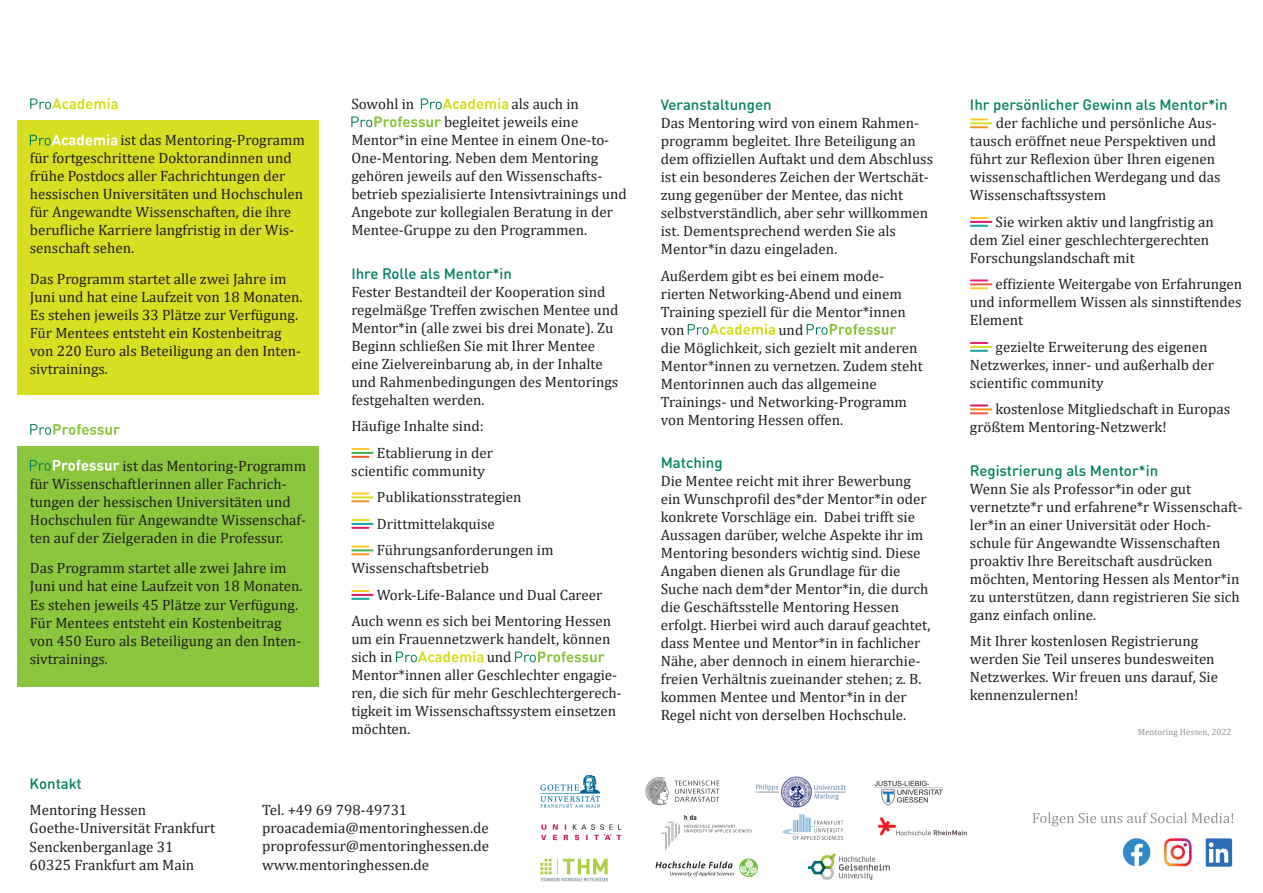
<style>
.page{position:relative;width:1263px;height:893px;background:#fff}
.page>*{position:absolute;margin:0;border:0;box-sizing:border-box;transform-origin:0 0}
.t1{font:15px/18px "Cambria";color:#231f20}
.t2{font:500 15px "DIN Round OT";color:#00805f}
.t3{font:9px "Cambria";color:#939598}
</style>
<div class="page">
<img style="left:540px;top:775px;width:427px;height:107px">
<img style="left:1123px;top:839px;width:28px;height:27px">
<svg style="left:1033px;top:812px;width:200px;height:14px"></svg>
<svg style="left:30px;top:98px;width:88px;height:11px"></svg>
<svg style="left:30px;top:424px;width:90px;height:11px"></svg>
<div style="left:17px;top:121px;width:302px;height:274px;background:#d6df21"></div>
<svg style="left:30px;top:134px;width:87px;height:11px"></svg>
<div style="left:17px;top:446px;width:302px;height:240px;background:#8bc63e"></div>
<svg style="left:30px;top:460px;width:89px;height:11px"></svg>
<svg style="left:421px;top:98px;width:87px;height:11px"></svg>
<svg style="left:351px;top:116px;width:90px;height:11px"></svg>
<svg style="left:351px;top:448px;width:18px;height:2px"></svg>
<svg style="left:351px;top:456px;width:18px;height:2px"></svg>
<hr style="left:351px;top:452px;width:23px;height:2px;background:#3ab54a">
<svg style="left:351px;top:492px;width:18px;height:2px"></svg>
<svg style="left:351px;top:500px;width:18px;height:2px"></svg>
<hr style="left:351px;top:496px;width:23px;height:2px;background:#d6df21">
<svg style="left:351px;top:519px;width:18px;height:2px"></svg>
<svg style="left:351px;top:527px;width:18px;height:2px"></svg>
<hr style="left:351px;top:523px;width:23px;height:2px;background:#12a79d">
<svg style="left:351px;top:545px;width:18px;height:2px"></svg>
<svg style="left:351px;top:553px;width:18px;height:2px"></svg>
<hr style="left:351px;top:549px;width:23px;height:2px;background:#3ab54a">
<svg style="left:351px;top:590px;width:18px;height:2px"></svg>
<svg style="left:351px;top:598px;width:18px;height:2px"></svg>
<hr style="left:351px;top:594px;width:23px;height:2px;background:#d91a5b">
<svg style="left:396px;top:651px;width:87px;height:11px"></svg>
<svg style="left:515px;top:651px;width:89px;height:11px"></svg>
<svg style="left:688px;top:324px;width:87px;height:11px"></svg>
<svg style="left:807px;top:324px;width:89px;height:11px"></svg>
<svg style="left:970px;top:118px;width:18px;height:2px"></svg>
<svg style="left:970px;top:126px;width:18px;height:2px"></svg>
<hr style="left:970px;top:122px;width:22px;height:2px;background:#d6df21">
<svg style="left:970px;top:217px;width:18px;height:2px"></svg>
<svg style="left:970px;top:225px;width:18px;height:2px"></svg>
<hr style="left:970px;top:221px;width:22px;height:2px;background:#d91a5b">
<svg style="left:970px;top:279px;width:18px;height:2px"></svg>
<svg style="left:970px;top:287px;width:18px;height:2px"></svg>
<hr style="left:970px;top:283px;width:22px;height:2px;background:#f0594d">
<svg style="left:970px;top:342px;width:18px;height:2px"></svg>
<svg style="left:970px;top:350px;width:18px;height:2px"></svg>
<hr style="left:970px;top:346px;width:22px;height:2px;background:#d6df21">
<svg style="left:970px;top:404px;width:18px;height:2px"></svg>
<svg style="left:970px;top:412px;width:18px;height:2px"></svg>
<hr style="left:970px;top:408px;width:22px;height:2px;background:#f7931d">
<img style="left:1164px;top:839px;width:28px;height:27px">
<img style="left:1205px;top:839px;width:28px;height:27px">
<p class="t1" style="left:30px;top:131px;width:277px;text-indent:91px">ist das Mentoring-Programm für fortgeschrittene Doktorandinnen und frühe Postdocs aller Fachrichtungen der hessischen Universitäten und Hochschulen für Angewandte Wissenschaften, die ihre berufliche Karriere langfristig in der Wis&shy;senschaft sehen.</p>
<p class="t1" style="left:30px;top:270px;width:274px">Das Programm startet alle zwei Jahre im Juni und hat eine Laufzeit von 18 Monaten.<br>Es stehen jeweils 33 Plätze zur Verfügung.<br>Für Mentees entsteht ein Kostenbeitrag von 220 Euro als Beteiligung an den Inten&shy;sivtrainings.</p>
<p class="t1" style="left:30px;top:457px;width:278px;text-indent:93px">ist das Mentoring-Programm für Wissenschaftlerinnen aller Fachrich&shy;tungen der hessischen Universitäten und Hochschulen für Angewandte Wissenschaf&shy;ten auf der Zielgeraden in die Professur.</p>
<p class="t1" style="left:30px;top:559px;width:274px">Das Programm startet alle zwei Jahre im Juni und hat eine Laufzeit von 18 Monaten.<br>Es stehen jeweils 45 Plätze zur Verfügung.<br>Für Mentees entsteht ein Kostenbeitrag von 450 Euro als Beteiligung an den Inten&shy;sivtrainings.</p>
<p class="t1" style="left:351px;top:95px;width:64px">Sowohl in</p>
<p class="t1" style="left:511px;top:95px;width:69px">als auch in</p>
<p class="t1" style="left:444px;top:113px;width:136px">begleitet jeweils eine</p>
<p class="t1" style="left:351px;top:131px;width:259px">Mentor*in eine Mentee in einem One-to-</p>
<p class="t1" style="left:351px;top:149px;width:248px">One-Mentoring. Neben dem Mentoring</p>
<p class="t1" style="left:351px;top:167px;width:253px">gehören jeweils auf den Wissenschafts-</p>
<p class="t1" style="left:351px;top:185px;width:277px">betrieb spezialisierte Intensivtrainings und</p>
<p class="t1" style="left:351px;top:203px;width:263px">Angebote zur kollegialen Beratung in der</p>
<p class="t1" style="left:351px;top:221px;width:238px">Mentee-Gruppe zu den Programmen.</p>
<p class="t2" style="left:351px;top:264px;width:162px">Ihre Rolle als Mentor*in</p>
<p class="t1" style="left:351px;top:283px;width:269px">Fester Bestandteil der Kooperation sind regelmäßge Treffen zwischen Mentee und Mentor*in (alle zwei bis drei Monate). Zu Beginn schließen Sie mit Ihrer Mentee eine Zielvereinbarung ab, in der Inhalte und Rahmenbedingungen des Mentorings festgehalten werden.</p>
<p class="t1" style="left:377px;top:413px;width:117px;line-height:26.5px;text-indent:-26px">Häufige Inhalte sind:<br>Etablierung in der</p>
<p class="t1" style="left:377px;top:457px;width:178px;line-height:26.5px;text-indent:-26px">scientific community<br>Publikationsstrategien<br>Drittmittelakquise<br>Führungsanforderungen im</p>
<p class="t1" style="left:351px;top:559px;width:139px">Wissenschaftsbetrieb</p>
<p class="t1" style="left:377px;top:586px;width:227px">Work-Life-Balance und Dual Career</p>
<p class="t1" style="left:351px;top:612px;width:261px">Auch wenn es sich bei Mentoring Hessen</p>
<p class="t1" style="left:351px;top:630px;width:261px">um ein Frauennetzwerk handelt, können sich in</p>
<p class="t1" style="left:351px;top:648px;width:272px;text-indent:135px">und<br>Mentor*innen aller Geschlechter engagie&shy;ren, die sich für mehr Geschlechtergerech&shy;tigkeit im Wissenschaftssystem einsetzen möchten.</p>
<p class="t2" style="left:30px;top:774px;width:54px">Kontakt</p>
<p class="t1" style="left:30px;top:801px;width:187px">Mentoring Hessen<br>Goethe-Universität Frankfurt<br>Senckenberganlage 31<br>60325 Frankfurt am Main</p>
<p class="t1" style="left:262px;top:801px;width:228px">Tel. +49 69 798-49731 proacademia@mentoringhessen.de proprofessur@mentoringhessen.de www.mentoringhessen.de</p>
<p class="t2" style="left:661px;top:95px;width:112px">Veranstaltungen</p>
<p class="t1" style="left:661px;top:114px;width:274px">Das Mentoring wird von einem Rahmen&shy;programm begleitet. Ihre Beteiligung an dem offiziellen Auftakt und dem Abschluss ist ein besonderes Zeichen der Wertschät&shy;zung gegenüber der Mentee, das nicht selbstverständlich, aber sehr willkommen ist. Dementsprechend werden Sie als Mentor*in dazu eingeladen.</p>
<p class="t1" style="left:661px;top:267px;width:246px">Außerdem gibt es bei einem mode&shy;rierten Networking-Abend und einem<br>Training speziell für die Mentor*innen von</p>
<p class="t1" style="left:661px;top:321px;width:264px;text-indent:118px">und<br>die Möglichkeit, sich gezielt mit anderen<br>Mentor*innen zu vernetzen. Zudem steht<br>Mentorinnen auch das allgemeine<br>Trainings- und Networking-Programm von Mentoring Hessen offen.</p>
<p class="t2" style="left:661px;top:453px;width:63px">Matching</p>
<p class="t1" style="left:661px;top:472px;width:271px">Die Mentee reicht mit ihrer Bewerbung ein Wunschprofil des*der Mentor*in oder konkrete Vorschläge ein. Dabei trifft sie Aussagen darüber, welche Aspekte ihr im Mentoring besonders wichtig sind. Diese Angaben dienen als Grundlage für die Suche nach dem*der Mentor*in, die durch die Geschäftsstelle Mentoring Hessen erfolgt. Hierbei wird auch darauf geachtet, dass Mentee und Mentor*in in fachlicher Nähe, aber dennoch in einem hierarchie&shy;freien Verhältnis zueinander stehen; z. B. kommen Mentee und Mentor*in in der Regel nicht von derselben Hochschule.</p>
<p class="t2" style="left:970px;top:95px;width:259px">Ihr persönlicher Gewinn als Mentor*in</p>
<p class="t1" style="left:970px;top:114px;width:252px;text-indent:26px">der fachliche und persönliche Aus&shy;tausch eröffnet neue Perspektiven und führt zur Reflexion über Ihren eigenen wissenschaftlichen Werdegang und das Wissenschaftssystem</p>
<p class="t1" style="left:970px;top:213px;width:245px;text-indent:26px">Sie wirken aktiv und langfristig an dem Ziel einer geschlechtergerechten<br>Forschungslandschaft mit</p>
<p class="t1" style="left:970px;top:275px;width:274px;text-align:justify;text-indent:26px">effiziente Weitergabe von Erfahrungen und informellem Wissen als sinnstiftendes Element</p>
<p class="t1" style="left:970px;top:338px;width:246px;text-indent:26px">gezielte Erweiterung des eigenen<br>Netzwerkes, inner- und außerhalb der scientific community</p>
<p class="t1" style="left:970px;top:400px;width:262px;text-indent:26px">kostenlose Mitgliedschaft in Europas größtem Mentoring-Netzwerk!</p>
<p class="t2" style="left:970px;top:461px;width:190px">Registrierung als Mentor*in</p>
<p class="t1" style="left:970px;top:480px;width:274px">Wenn Sie als Professor*in oder gut vernetzte*r und erfahrene*r Wissenschaft&shy;ler*in an einer Universität oder Hoch&shy;schule für Angewandte Wissenschaften proaktiv Ihre Bereitschaft ausdrücken möchten, Mentoring Hessen als Mentor*in zu unterstützen, dann registrieren Sie sich ganz einfach online.</p>
<p class="t1" style="left:970px;top:632px;width:250px">Mit Ihrer kostenlosen Registrierung werden Sie Teil unseres bundesweiten Netzwerkes. Wir freuen uns darauf, Sie kennenzulernen!</p>
<p class="t3" style="left:1138px;top:727px;width:95px">Mentoring Hessen, 2022</p>
</div>
